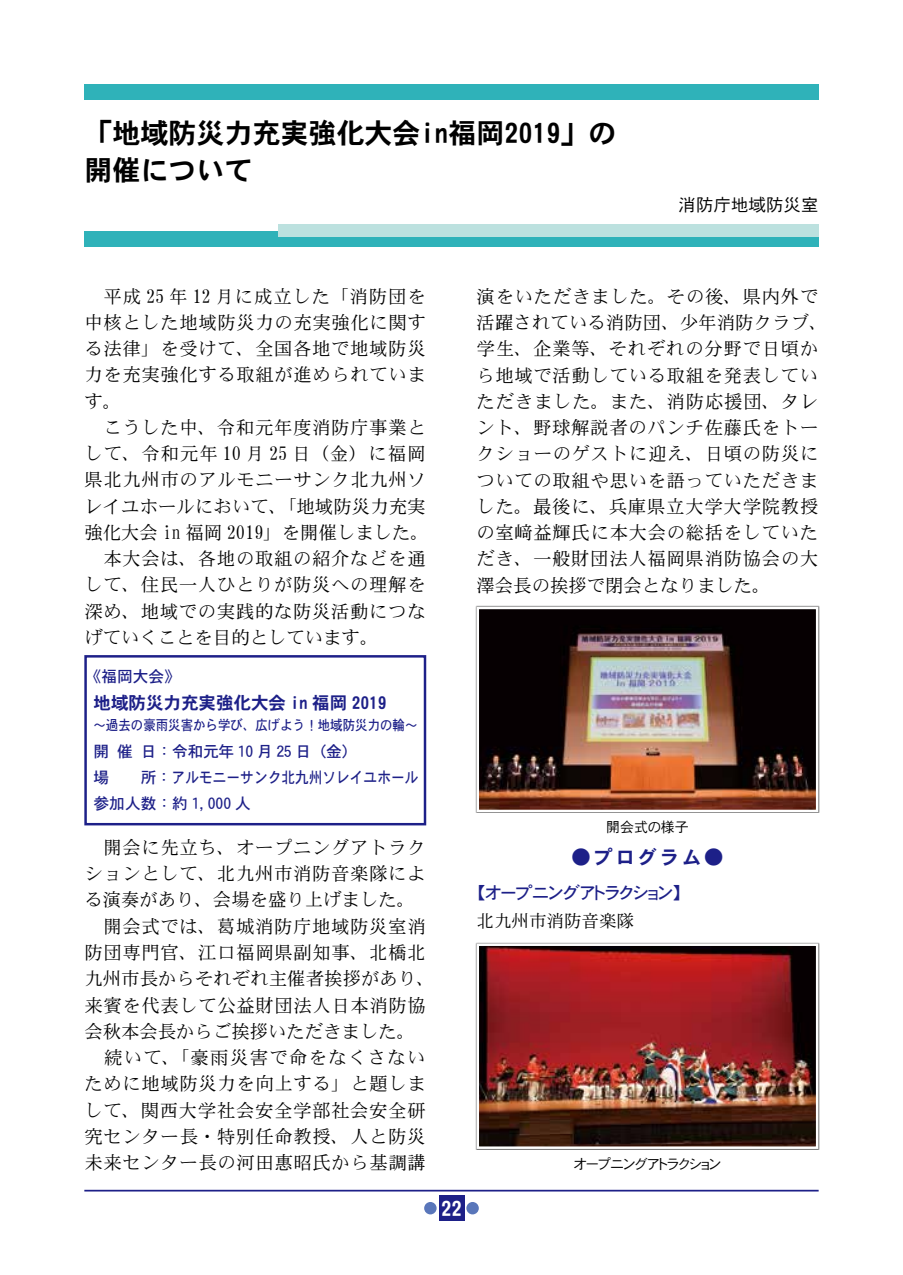
<style>
.page{position:relative;width:903px;height:1275px;background:#fff}
.page>*{position:absolute;margin:0;border:0;box-sizing:border-box;transform-origin:0 0}
.t1{font:28px/36.8px "DFHS Gothic W7 WIN RKSJ H";color:#000}
.t2{font:21px "DFHS Gothic W7 WIN RKSJ H";color:#fff}
.t3{font:19.25px "DFHS Gothic W7 WIN RKSJ H";letter-spacing:.15em;color:#1d2088}
.t4{font:18.38px/26.2px "DFHS Mincho W3 WIN RKSJ H";letter-spacing:.035em;color:#000}
.t5{font:17.5px "DFHS Gothic W7 WIN RKSJ H";color:#1d2088}
.t6{font:17.5px "DFHS Gothic W5 WING RKSJ H";color:#1d2088}
.t7{font:17.5px "DFHS Mincho W3 WIN RKSJ H";color:#000}
.t8{font:17.5px "DFHS Gothic W3 WING RKSJ H";color:#000}
.t9{font:15.75px/26.2px "DFHS Gothic W5 WIN RKSJ H";color:#1d2088}
.t10{font:14px "DFHS Gothic W5 WIN RKSJ H";color:#1d2088;scale:.89 1}
.t11{font:14px "DFHS Gothic W3 WING RKSJ H";color:#000}
.s1{font-family:"DFHS Gothic W7 WING RKSJ H"}
</style>
<div class="page">
<hr style="left:84px;top:1190px;width:735px;height:1px;background:#1d2088">
<div style="left:439px;top:1196px;width:25px;height:25px;background:#1d2088"></div>
<div style="left:466px;top:1202px;width:13px;height:12px;background:#5976ba;border-radius:50%"></div>
<div style="left:424px;top:1202px;width:13px;height:12px;background:#5976ba;border-radius:50%"></div>
<div style="left:84px;top:231px;width:734px;height:16px;background:#2fb2b9"></div>
<div style="left:278px;top:224px;width:540px;height:12px;background:#bce1df"></div>
<div style="left:84px;top:84px;width:735px;height:16px;background:#2fb2b9"></div>
<div style="left:84px;top:655px;width:342px;height:170px;border:2px solid #1d2088"></div>
<img style="left:479px;top:610px;width:336px;height:199px">
<div style="left:476px;top:607px;width:342px;height:205px;border:2px solid #fff"></div>
<img style="left:479px;top:946px;width:336px;height:200px">
<div style="left:476px;top:943px;width:342px;height:206px;border:2px solid #fff"></div>
<h1 class="t1" style="left:84px;top:116px;width:533px">「地域防災力充実強化大会in福岡2019」の開催について</h1>
<p class="t8" style="left:679px;top:196px;width:141px">消防庁地域防災室</p>
<p class="t4" style="left:84px;top:283px;width:346px">　平成 25 年 12 月に成立した「消防団を中核とした地域防災力の充実強化に関する法律」を受けて、全国各地で地域防災力を充実強化する取組が進められています。<br>　こうした中、令和元年度消防庁事業として、令和元年 10 月 25 日（金）に福岡県北九州市のアルモニーサンク北九州ソレイユホールにおいて、「地域防災力充実強化大会 in 福岡 2019」を開催しました。　本大会は、各地の取組の紹介などを通して、住民一人ひとりが防災への理解を深め、地域での実践的な防災活動につなげていくことを目的としています。</p>
<p class="t9" style="left:86px;top:664px;width:96px">《福岡大会》</p>
<p class="t5" style="left:93px;top:694px;width:295px">地域防災力充実強化大会 in 福岡 2019</p>
<p class="t10" style="left:93px;top:718px;width:366px">～過去の豪雨災害から学び、広げよう！地域防災力の輪～</p>
<p class="t9" style="left:93px;top:739px;width:265px">開 催 日：令和元年 10 月 25 日（金）場</p>
<p class="t9" style="left:93px;top:765px;width:326px;text-indent:47px">所：アルモニーサンク北九州ソレイユホール参加人数：約 1,000 人</p>
<p class="t4" style="left:84px;top:835px;width:352px">　開会に先立ち、オープニングアトラクションとして、北九州市消防音楽隊による演奏があり、会場を盛り上げました。　開会式では、葛城消防庁地域防災室消防団専門官、江口福岡県副知事、北橋北九州市長からそれぞれ主催者挨拶があり、来賓を代表して公益財団法人日本消防協会秋本会長からご挨拶いただきました。　続いて、「豪雨災害で命をなくさないために地域防災力を向上する」と題しまして、関西大学社会安全学部社会安全研究センター長・特別任命教授、人と防災未来センター長の河田惠昭氏から基調講</p>
<p class="t2" style="left:435px;top:1198px;width:28px"><span class="s1">1</span>22</p>
<p class="t4" style="left:476px;top:284px;width:352px">演をいただきました。その後、県内外で活躍されている消防団、少年消防クラブ、学生、企業等、それぞれの分野で日頃から地域で活動している取組を発表していただきました。また、消防応援団、タレント、野球解説者のパンチ佐藤氏をトークショーのゲストに迎え、日頃の防災についての取組や思いを語っていただきました。最後に、兵庫県立大学大学院教授の室﨑益輝氏に本大会の総括をしていただき、一般財団法人福岡県消防協会の大澤会長の挨拶で閉会となりました。</p>
<p class="t11" style="left:606px;top:820px;width:84px">開会式の様子</p>
<p class="t3" style="left:571px;top:847px;width:154px">●プログラム●</p>
<p class="t6" style="left:476px;top:883px;width:207px">【オープニングアトラクション】</p>
<p class="t7" style="left:476px;top:911px;width:159px">北九州市消防音楽隊</p>
<p class="t11" style="left:574px;top:1157px;width:149px">オープニングアトラクション</p>
</div>
